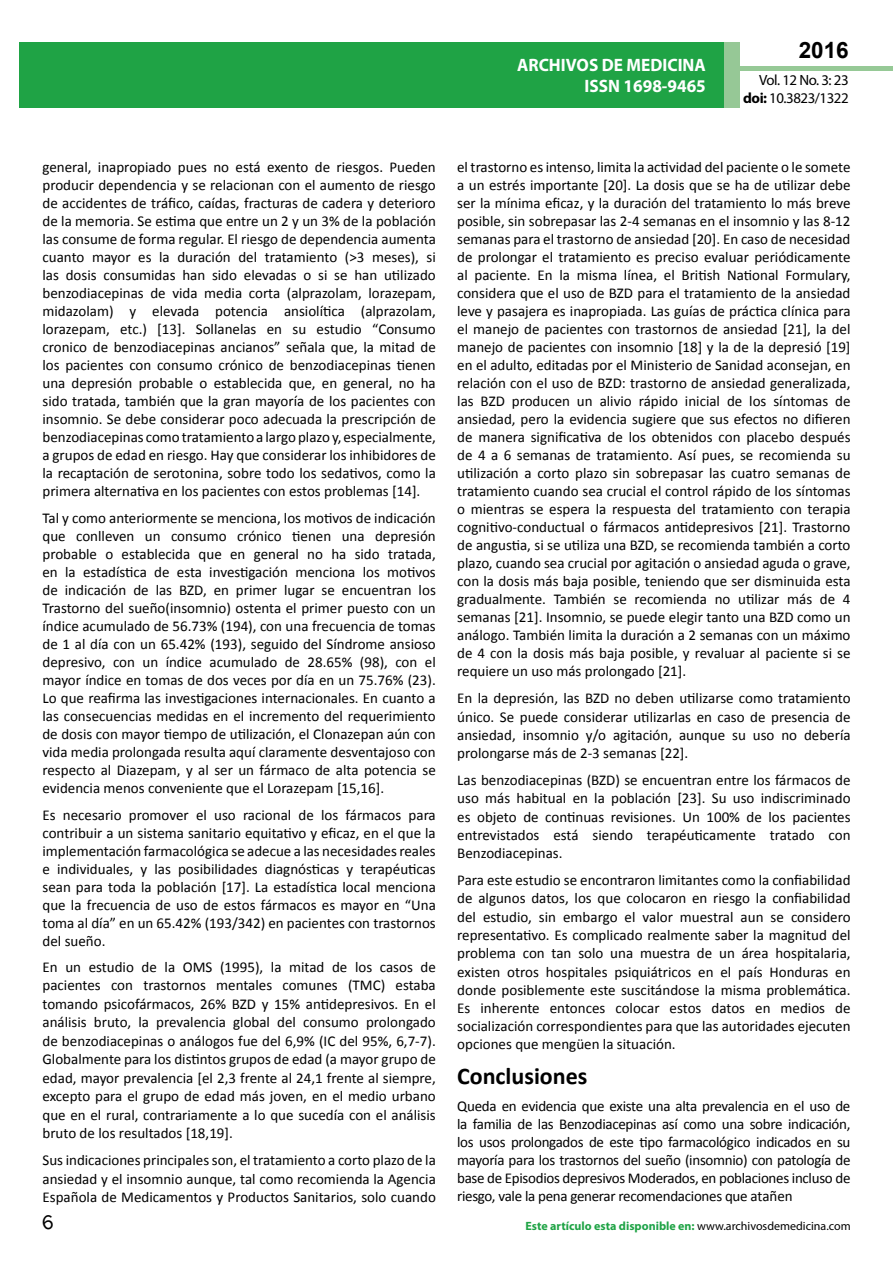
<style>
.page{position:relative;width:893px;height:1263px;background:#fff}
.page>*{position:absolute;margin:0;border:0;box-sizing:border-box;transform-origin:0 0}
.t1{font:25.5px "Tunga";color:#000}
.t2{font:700 24px "Calibri";color:#000}
.t3{font:700 22.5px "Arial";color:#000}
.t4{font:700 18px/21.6px "Myriad Pro";color:#fff;text-align:right;scale:.96 1}
.t5{font:15px/18px "Calibri";color:#000;text-align:justify}
.t6{font:14.85px/17.9px "Myriad Pro";letter-spacing:-.03em;color:#000;text-align:right}
.t7{font:700 12px "Myriad Pro";color:#1fa345}
.s1{font-weight:700}
.s2{color:#1da34a}
.s3{font-weight:400;color:#000}
</style>
<div class="page">
<div style="left:722px;top:66px;width:171px;height:5px;background:#96c996"></div>
<div style="left:19px;top:42px;width:706px;height:66px;background:#1fa345"></div>
<div style="left:725px;top:42px;width:15px;height:66px;background:#96c896"></div>
<p class="t4" style="left:517px;top:53px;width:198px">ARCHIVOS DE MEDICINA<br>ISSN 1698-9465</p>
<h3 class="t3" style="left:799px;top:35px;width:52px">2016</h3>
<p class="t6" style="left:743px;top:71px;width:107px">Vol. 12 No. 3: 23 <span class="s1">doi:</span> 10.3823/1322</p>
<p class="t5" style="left:42px;top:158px;width:395px">general, inapropiado pues no está exento de riesgos. Pueden producir dependencia y se relacionan con el aumento de riesgo de accidentes de tráfico, caídas, fracturas de cadera y deterioro de la memoria. Se estima que entre un 2 y un 3% de la población las consume de forma regular. El riesgo de dependencia aumenta cuanto mayor es la duración del tratamiento (&gt;3 meses), si las dosis consumidas han sido elevadas o si se han utilizado benzodiacepinas de vida media corta (alprazolam, lorazepam, midazolam) y elevada potencia ansiolítica (alprazolam, lorazepam, etc.) [13]. Sollanelas en su estudio “Consumo cronico de benzodiacepinas ancianos” señala que, la mitad de los pacientes con consumo crónico de benzodiacepinas tienen una depresión probable o establecida que, en general, no ha sido tratada, también que la gran mayoría de los pacientes con insomnio. Se debe considerar poco adecuada la prescripción de benzodiacepinas como tratamiento a largo plazo y, especialmente, a grupos de edad en riesgo. Hay que considerar los inhibidores de la recaptación de serotonina, sobre todo los sedativos, como la primera alternativa en los pacientes con estos problemas [14].</p>
<p class="t5" style="left:42px;top:509px;width:395px">Tal y como anteriormente se menciona, los motivos de indicación que conlleven un consumo crónico tienen una depresión probable o establecida que en general no ha sido tratada, en la estadística de esta investigación menciona los motivos de indicación de las BZD, en primer lugar se encuentran los Trastorno del sueño(insomnio) ostenta el primer puesto con un índice acumulado de 56.73% (194), con una frecuencia de tomas de 1 al día con un 65.42% (193), seguido del Síndrome ansioso depresivo, con un índice acumulado de 28.65% (98), con el mayor índice en tomas de dos veces por día en un 75.76% (23).<br>Lo que reafirma las investigaciones internacionales. En cuanto a las consecuencias medidas en el incremento del requerimiento de dosis con mayor tiempo de utilización, el Clonazepan aún con vida media prolongada resulta aquí claramente desventajoso con respecto al Diazepam, y al ser un fármaco de alta potencia se evidencia menos conveniente que el Lorazepam [15,16].</p>
<p class="t5" style="left:42px;top:805px;width:395px">Es necesario promover el uso racional de los fármacos para contribuir a un sistema sanitario equitativo y eficaz, en el que la implementación farmacológica se adecue a las necesidades reales e individuales, y las posibilidades diagnósticas y terapéuticas sean para toda la población [17]. La estadística local menciona que la frecuencia de uso de estos fármacos es mayor en “Una toma al día” en un 65.42% (193/342) en pacientes con trastornos del sueño.</p>
<p class="t5" style="left:42px;top:958px;width:395px;line-height:18.5px">En un estudio de la OMS (1995), la mitad de los casos de pacientes con trastornos mentales comunes (TMC) estaba tomando psicofármacos, 26% BZD y 15% antidepresivos. En el análisis bruto, la prevalencia global del consumo prolongado de benzodiacepinas o análogos fue del 6,9% (IC del 95%, 6,7-7).<br>Globalmente para los distintos grupos de edad (a mayor grupo de edad, mayor prevalencia [el 2,3 frente al 24,1 frente al siempre, excepto para el grupo de edad más joven, en el medio urbano que en el rural, contrariamente a lo que sucedía con el análisis bruto de los resultados [18,19].</p>
<p class="t5" style="left:42px;top:1151px;width:395px;line-height:18.5px">Sus indicaciones principales son, el tratamiento a corto plazo de la ansiedad y el insomnio aunque, tal como recomienda la Agencia Española de Medicamentos y Productos Sanitarios, solo cuando</p>
<p class="t5" style="left:457px;top:158px;width:395px">el trastorno es intenso, limita la actividad del paciente o le somete a un estrés importante [20]. La dosis que se ha de utilizar debe ser la mínima eficaz, y la duración del tratamiento lo más breve posible, sin sobrepasar las 2-4 semanas en el insomnio y las 8-12 semanas para el trastorno de ansiedad [20]. En caso de necesidad de prolongar el tratamiento es preciso evaluar periódicamente al paciente. En la misma línea, el British National Formulary, considera que el uso de BZD para el tratamiento de la ansiedad leve y pasajera es inapropiada. Las guías de práctica clínica para el manejo de pacientes con trastornos de ansiedad [21], la del manejo de pacientes con insomnio [18] y la de la depresió [19] en el adulto, editadas por el Ministerio de Sanidad aconsejan, en relación con el uso de BZD: trastorno de ansiedad generalizada, las BZD producen un alivio rápido inicial de los síntomas de ansiedad, pero la evidencia sugiere que sus efectos no difieren de manera significativa de los obtenidos con placebo después de 4 a 6 semanas de tratamiento. Así pues, se recomienda su utilización a corto plazo sin sobrepasar las cuatro semanas de tratamiento cuando sea crucial el control rápido de los síntomas o mientras se espera la respuesta del tratamiento con terapia cognitivo-conductual o fármacos antidepresivos [21]. Trastorno de angustia, si se utiliza una BZD, se recomienda también a corto plazo, cuando sea crucial por agitación o ansiedad aguda o grave, con la dosis más baja posible, teniendo que ser disminuida esta gradualmente. También se recomienda no utilizar más de 4 semanas [21]. Insomnio, se puede elegir tanto una BZD como un análogo. También limita la duración a 2 semanas con un máximo de 4 con la dosis más baja posible, y revaluar al paciente si se requiere un uso más prolongado [21].</p>
<p class="t5" style="left:457px;top:689px;width:395px">En la depresión, las BZD no deben utilizarse como tratamiento único. Se puede considerar utilizarlas en caso de presencia de ansiedad, insomnio y/o agitación, aunque su uso no debería prolongarse más de 2-3 semanas [22].</p>
<p class="t5" style="left:457px;top:771px;width:395px">Las benzodiacepinas (BZD) se encuentran entre los fármacos de uso más habitual en la población [23]. Su uso indiscriminado es objeto de continuas revisiones. Un 100% de los pacientes entrevistados está siendo terapéuticamente tratado con Benzodiacepinas.</p>
<p class="t5" style="left:457px;top:871px;width:395px">Para este estudio se encontraron limitantes como la confiabilidad de algunos datos, los que colocaron en riesgo la confiabilidad del estudio, sin embargo el valor muestral aun se considero representativo. Es complicado realmente saber la magnitud del problema con tan solo una muestra de un área hospitalaria, existen otros hospitales psiquiátricos en el país Honduras en donde posiblemente este suscitándose la misma problemática.<br>Es inherente entonces colocar estos datos en medios de socialización correspondientes para que las autoridades ejecuten opciones que mengüen la situación.</p>
<h2 class="t2" style="left:457px;top:1061px;width:132px">Conclusiones</h2>
<p class="t5" style="left:457px;top:1097px;width:395px">Queda en evidencia que existe una alta prevalencia en el uso de la familia de las Benzodiacepinas así como una sobre indicación, los usos prolongados de este tipo farmacológico indicados en su mayoría para los trastornos del sueño (insomnio) con patología de base de Episodios depresivos Moderados, en poblaciones incluso de riesgo, vale la pena generar recomendaciones que atañen</p>
<h1 class="t1" style="left:42px;top:1205px;width:14px">6</h1>
<p class="t7" style="left:525px;top:1218px;width:327px">Este artículo esta disp<span class="s2">oni</span>ble en: <span class="s3">www.archivosdemedicina.com</span></p>
</div>
